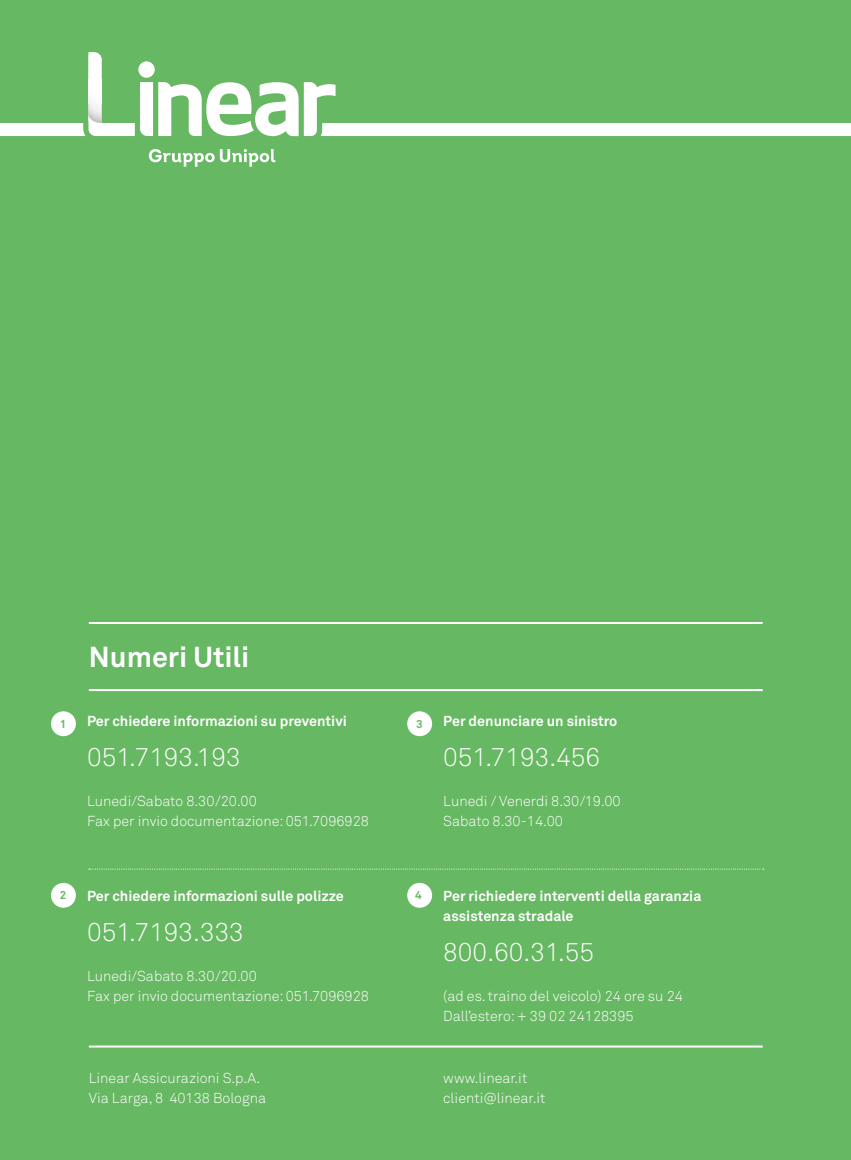
<style>
.page{position:relative;width:851px;height:1160px;background:#fff}
.page>*{position:absolute;margin:0;border:0;box-sizing:border-box;transform-origin:0 0}
.t1{font:700 28.6px "Akkurat";color:#fff}
.t2{font:300 25.8px "Akkurat";color:#fff}
.t3{font:300 14.4px/20px "Akkurat";color:#fff}
.t4{font:700 14.4px/20px "Akkurat";color:#fff}
.t5{font:700 11.4px "Akkurat";color:#67b863}
</style>
<div class="page">
<div style="left:0;top:0;width:850px;height:1159px;background:#67b863"></div>
<svg style="left:304px;top:82px;width:546px;height:54px"></svg>
<svg style="left:0;top:52px;width:298px;height:84px"></svg>
<svg style="left:220px;top:149px;width:55px;height:18px"></svg>
<svg style="left:149px;top:149px;width:65px;height:18px"></svg>
<hr style="left:89px;top:1045px;width:673px;height:2px;background:#fff">
<svg style="left:89px;top:868px;width:674px;height:1px"></svg>
<hr style="left:89px;top:689px;width:673px;height:2px;background:#fff">
<hr style="left:89px;top:622px;width:673px;height:2px;background:#fff">
<div style="left:51px;top:711px;width:25px;height:25px;background:#fff;border-radius:50%"></div>
<div style="left:51px;top:882px;width:25px;height:25px;background:#fff;border-radius:50%"></div>
<div style="left:407px;top:711px;width:25px;height:25px;background:#fff;border-radius:50%"></div>
<div style="left:407px;top:882px;width:25px;height:25px;background:#fff;border-radius:50%"></div>
<p class="t5" style="left:60px;top:719px;width:8px">1</p>
<h1 class="t1" style="left:89px;top:646px;width:162px">Numeri Utili</h1>
<p class="t4" style="left:87px;top:712px;width:261px">Per chiedere informazioni su preventivi</p>
<h2 class="t2" style="left:87px;top:748px;width:155px">051.7193.193</h2>
<p class="t3" style="left:87px;top:793px;width:283px">Lunedi/Sabato 8.30/20.00<br>Fax per invio documentazione: 051.7096928</p>
<p class="t5" style="left:416px;top:719px;width:8px">3</p>
<p class="t4" style="left:443px;top:712px;width:175px">Per denunciare un sinistro</p>
<h2 class="t2" style="left:443px;top:748px;width:158px">051.7193.456</h2>
<p class="t3" style="left:443px;top:793px;width:179px">Lunedi / Venerdi 8.30/19.00<br>Sabato 8.30-14.00</p>
<p class="t5" style="left:60px;top:891px;width:8px">2</p>
<p class="t4" style="left:87px;top:887px;width:258px">Per chiedere informazioni sulle polizze</p>
<h2 class="t2" style="left:87px;top:922px;width:158px">051.7193.333</h2>
<p class="t3" style="left:87px;top:967px;width:283px">Lunedi/Sabato 8.30/20.00<br>Fax per invio documentazione: 051.7096928</p>
<p class="t5" style="left:415px;top:891px;width:8px">4</p>
<p class="t4" style="left:443px;top:887px;width:259px">Per richiedere interventi della garanzia assistenza stradale</p>
<h2 class="t2" style="left:443px;top:942px;width:152px">800.60.31.55</h2>
<p class="t3" style="left:443px;top:987px;width:241px">(ad es. traino del veicolo) 24 ore su 24<br>Dall’estero: + 39 02 24128395</p>
<p class="t3" style="left:89px;top:1069px;width:179px">Linear Assicurazioni S.p.A.<br>Via Larga, 8 40138 Bologna</p>
<p class="t3" style="left:443px;top:1069px;width:104px">www.linear.it clienti@linear.it</p>
</div>
